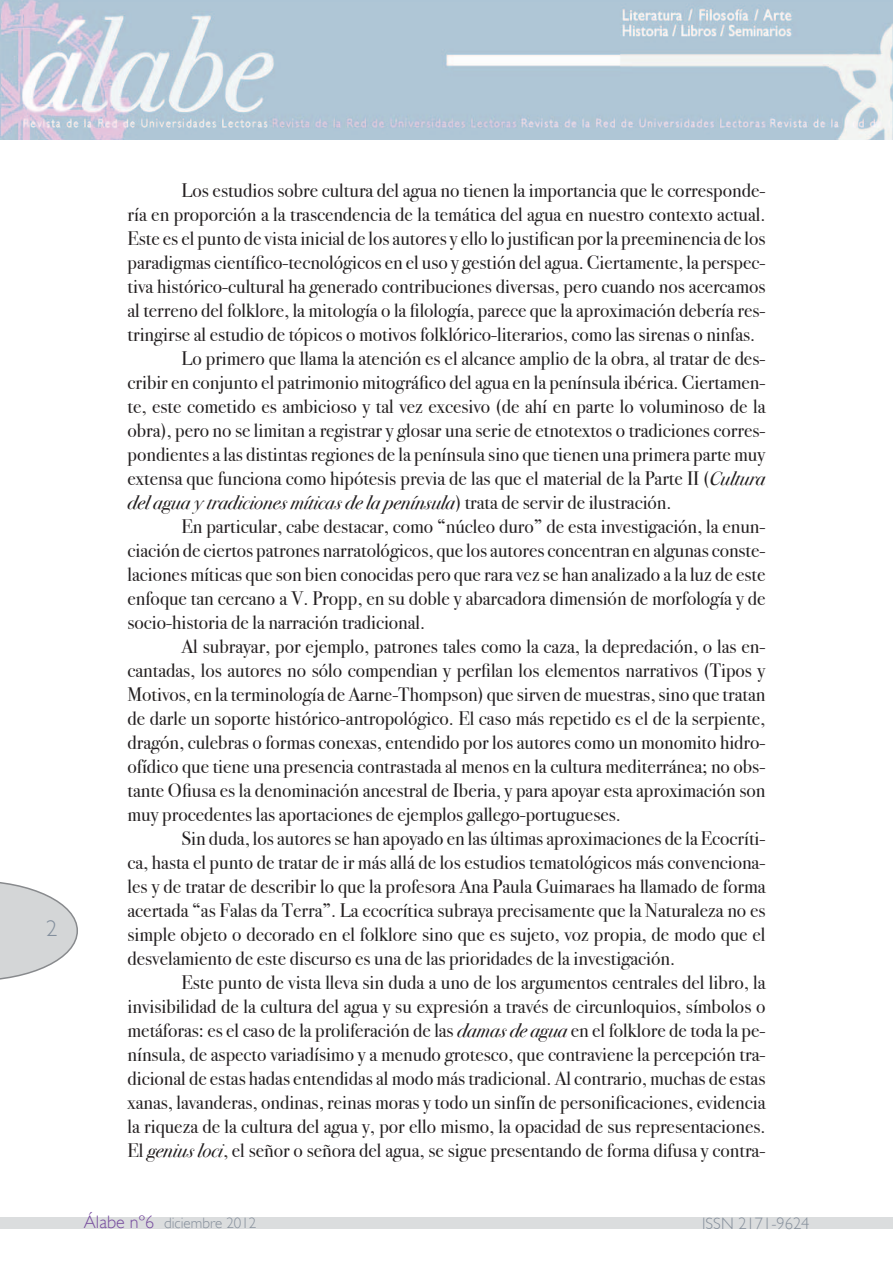
<style>
.page{position:relative;width:893px;height:1263px;background:#fff}
.page>*{position:absolute;margin:0;border:0;box-sizing:border-box;transform-origin:0 0}
.t1{font:300 22.5px "Gill Sans";color:#838f9d}
.t2{font:19.5px/24px "Bodoni Svty Two OSITCTT Book";color:#231f20;text-align:justify}
.t3{font:300 16.5px "Gill Sans";color:#86909c}
.t4{font:300 15px "Gill Sans";color:#86909c}
.s1{font-family:"Bodoni Svty Two OSITCTT Book It"}
.s2{font-size:18px;color:#764b9e}
</style>
<div class="page">
<svg style="left:0;top:882px;width:78px;height:98px"></svg>
<div style="left:0;top:1218px;width:893px;height:11px;background:#dbddde"></div>
<img style="left:0;top:0;width:893px;height:139px">
<p class="t1" style="left:46px;top:916px;width:13px">2</p>
<p class="t2" style="left:128px;top:178px;width:639px;text-indent:54px">Los estudios sobre cultura del agua no tienen la importancia que le corresponde&shy;ría en proporción a la trascendencia de la temática del agua en nuestro contexto actual.<br>Este es el punto de vistainicial de los autores y ello lo justifican por la preeminencia de los paradigmas científico-tecnológicos en el uso y gestión del agua. Ciertamente, la perspec&shy;tiva histórico-cultural ha generado contribuciones diversas, pero cuando nos acercamos al terreno del folklore, la mitología o la filología, parece que la aproximación debería res&shy;tringirse al estudio de tópicos o motivos folklórico-literarios, como las sirenas o ninfas.</p>
<p class="t2" style="left:128px;top:346px;width:639px;text-indent:54px">Lo primero que llama la atención es el alcance amplio de la obra, al tratar de des&shy;cribir en conjunto el patrimonio mitográfico del agua en la península ibérica. Ciertamen&shy;te, este cometido es ambicioso y tal vez excesivo (de ahí en parte lo voluminoso de la obra), pero no se limitan a registrar y glosar una serie de etnotextos o tradiciones corres&shy;pondientes a las distintas regiones de la península sino que tienen una primera parte muy extensa que funciona como hipótesis previa de las que el material de la Parte II (<span class="s1">Cultura del agua y tradiciones míticas de la península</span>) trata de servir de ilustración.</p>
<p class="t2" style="left:128px;top:514px;width:639px;text-indent:54px">En particular, cabe destacar, como “núcleo duro” de esta investigación, la enun&shy;ciación de ciertos patrones narratológicos, que losautores concentran en algunas conste&shy;laciones míticas que son bien conocidas pero que rara vez se han analizado a la luz de este enfoque tan cercano a V. Propp, en su doble y abarcadora dimensión de morfología y de socio-historia de la narración tradicional.</p>
<p class="t2" style="left:128px;top:634px;width:639px;text-indent:54px">Al subrayar, por ejemplo, patrones tales como la caza, la depredación, o las en&shy;cantadas, los autores no sólo compendian y perfilan los elementos narrativos (Tipos y Motivos, en la terminología de Aarne-Thompson) que sirven de muestras, sino que tratan de darle un soporte histórico-antropológico. El caso más repetido es el de la serpiente, dragón, culebras o formas conexas, entendido por los autores como un monomito hidro&shy;ofídico que tiene una presencia contrastada al menos en la cultura mediterránea; no obs&shy;tante Ofiusa es la denominación ancestral de Iberia, y para apoyar esta aproximación son muy procedentes las aportaciones de ejemplos gallego-portugueses.</p>
<p class="t2" style="left:128px;top:826px;width:639px;text-indent:54px">Sin duda, los autores se han apoyado en las últimas aproximaciones de la Ecocríti&shy;ca, hasta el punto de tratar de ir más allá de los estudios tematológicos más convenciona&shy;les y de tratar de describir lo que la profesora Ana Paula Guimaraes ha llamado de forma acertada “as Falas da Terra”. La ecocrítica subraya precisamente que la Naturaleza no es simple objeto o decorado en el folklore sino que es sujeto, voz propia, de modo que el desvelamiento de este discurso es una de las prioridades de la investigación.</p>
<p class="t2" style="left:128px;top:970px;width:639px;text-indent:54px">Este punto de vista lleva sin duda a uno de los argumentos centrales del libro, la invisibilidad de la cultura del agua y su expresión a través de circunloquios, símbolos o metáforas: es el caso de la proliferación de las <span class="s1">damas de agua</span> en el folklore de toda la pe&shy;nínsula, de aspecto variadísimo y a menudo grotesco, que contraviene la percepción tra&shy;dicional de estas hadas entendidas al modo más tradicional. Al contrario, muchas de estas xanas, lavanderas, ondinas, reinas moras y todo un sinfín de personificaciones, evidencia la riqueza de la cultura del agua y, por ello mismo, la opacidad de sus representaciones.<br>El <span class="s1">genius loci</span>, el señor o señora del agua, se sigue presentando de forma difusa y contra-</p>
<p class="t4" style="left:84px;top:1214px;width:174px"><span class="s2">Álabe nº6</span> diciembre 2012</p>
<p class="t3" style="left:702px;top:1214px;width:109px">ISSN 2171-9624</p>
</div>
